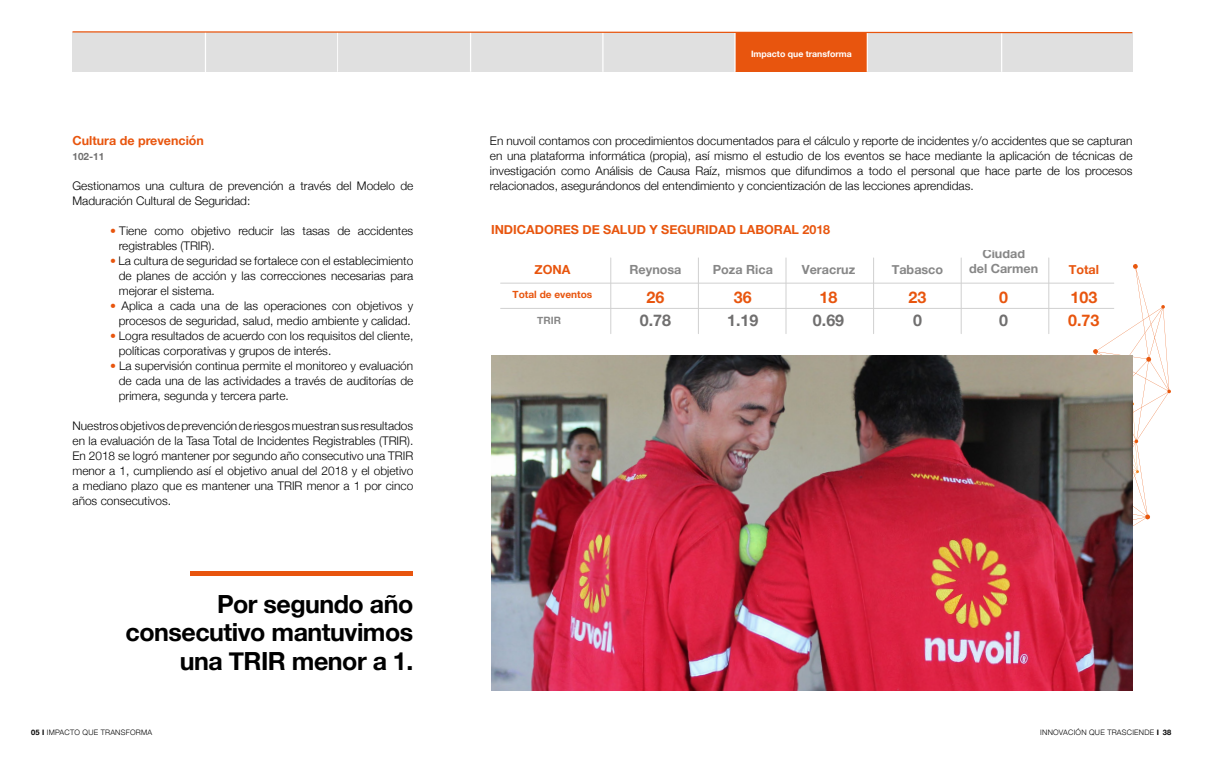
<style>
.page{position:relative;width:1205px;height:762px;background:#fff}
.page>*{position:absolute;margin:0;border:0;box-sizing:border-box;transform-origin:0 0}
.t1{font:700 25px/28.8px "Helvetica Neue";letter-spacing:-.02em;color:#000;text-align:right}
.t2{font:700 16px "Helvetica Neue";color:#e8550e}
.t3{font:700 16px "Helvetica Neue";color:#706f6f}
.t4{font:700 12.62px/15.1px "Helvetica Neue";color:#878787;text-align:center}
.t5{font:700 12.62px "Helvetica Neue";color:#e8550e}
.t6{font:700 12.5px "Helvetica Neue";color:#e8550e}
.t7{font:300 11.88px/15px "Helvetica Neue";color:#000;text-align:justify}
.t8{font:700 10.12px "Helvetica Neue";color:#e8550e}
.t9{font:700 10.12px "Helvetica Neue";color:#878787}
.t10{font:700 10px "Helvetica Neue";color:#706f6f}
.t11{font:700 8.75px "Helvetica Neue";color:#fff}
.t12{font:300 7.5px "Helvetica Neue";letter-spacing:.03em;color:#000}
.s1{color:#e8550e}
.s2{font-weight:700}
</style>
<div class="page">
<div style="left:206px;top:33px;width:132px;height:39px;background:#e0e0e0"></div>
<div style="left:72px;top:33px;width:133px;height:39px;background:#e0e0e0"></div>
<div style="left:603px;top:33px;width:132px;height:39px;background:#e0e0e0"></div>
<div style="left:338px;top:33px;width:132px;height:39px;background:#e0e0e0"></div>
<div style="left:735px;top:33px;width:132px;height:39px;background:#e8550e"></div>
<div style="left:470px;top:33px;width:133px;height:39px;background:#e0e0e0"></div>
<div style="left:867px;top:33px;width:133px;height:39px;background:#e0e0e0"></div>
<div style="left:1000px;top:33px;width:132px;height:39px;background:#e0e0e0"></div>
<hr style="left:1001px;top:32px;width:1px;height:40px;background:#fff">
<hr style="left:867px;top:32px;width:1px;height:40px;background:#fff">
<hr style="left:734px;top:32px;width:1px;height:40px;background:#fff">
<hr style="left:602px;top:32px;width:1px;height:40px;background:#fff">
<hr style="left:470px;top:32px;width:1px;height:40px;background:#fff">
<hr style="left:337px;top:32px;width:1px;height:40px;background:#fff">
<svg style="left:72px;top:31px;width:1061px;height:3px"></svg>
<div style="left:190px;top:571px;width:222px;height:5px;background:#e8550e"></div>
<hr style="left:500px;top:308px;width:614px;height:1px;background:#d0d0d0">
<hr style="left:500px;top:283px;width:614px;height:1px;background:#d0d0d0">
<hr style="left:610px;top:258px;width:1px;height:76px;background:#d0d0d0">
<hr style="left:698px;top:258px;width:1px;height:76px;background:#d0d0d0">
<hr style="left:785px;top:258px;width:1px;height:76px;background:#d0d0d0">
<hr style="left:873px;top:258px;width:1px;height:76px;background:#d0d0d0">
<hr style="left:961px;top:258px;width:1px;height:76px;background:#d0d0d0">
<hr style="left:1048px;top:258px;width:1px;height:76px;background:#d0d0d0">
<svg style="left:956px;top:264px;width:215px;height:259px"></svg>
<svg style="left:1132px;top:369px;width:7px;height:304px"></svg>
<img style="left:491px;top:355px;width:641px;height:336px">
<p class="t6" style="left:73px;top:131px;width:133px">Cultura de prevención</p>
<p class="t7" style="left:73px;top:177px;width:342px">Gestionamos una cultura de prevención a través del Modelo de<br>Maduración Cultural de Seguridad:</p>
<p class="t7" style="left:119px;top:222px;width:296px;text-indent:-9px"><span class="s1">•</span> Tiene como objetivo reducir las tasas de accidentes registrables (TRIR).</p>
<p class="t7" style="left:119px;top:252px;width:296px;text-indent:-9px"><span class="s1">•</span> La cultura de seguridad se fortalece con el establecimiento de planes de acción y las correcciones necesarias para mejorar el sistema.</p>
<p class="t7" style="left:110px;top:297px;width:305px;text-align:center"><span class="s1">•</span> Aplica a cada una de las operaciones con objetivos y procesos de seguridad, salud, medio ambiente y calidad.</p>
<p class="t7" style="left:119px;top:327px;width:296px;text-indent:-9px"><span class="s1">•</span> Logra resultados de acuerdo con los requisitos del cliente, políticas corporativas y grupos de interés.</p>
<p class="t7" style="left:119px;top:357px;width:296px;text-indent:-9px"><span class="s1">•</span> La supervisión continua permite el monitoreo y evaluación de cada una de las actividades a través de auditorías de primera, segunda y tercera parte.</p>
<p class="t7" style="left:73px;top:417px;width:342px">Nuestros objetivos de prevención de riesgos muestran sus resultados en la evaluación de la Tasa Total de Incidentes Registrables (TRIR).<br>En 2018 se logró mantener por segundo año consecutivo una TRIR menor a 1, cumpliendo así el objetivo anual del 2018 y el objetivo a mediano plazo que es mantener una TRIR menor a 1 por cinco años consecutivos.</p>
<p class="t10" style="left:73px;top:148px;width:33px">102-11</p>
<h1 class="t1" style="left:126px;top:590px;width:289px">Por segundo año consecutivo mantuvimos una TRIR menor a 1.</h1>
<p class="t11" style="left:751px;top:47px;width:102px">Impacto que transforma</p>
<p class="t7" style="left:490px;top:132px;width:644px">En nuvoil contamos con procedimientos documentados para el cálculo y reporte de incidentes y/o accidentes que se capturan en una plataforma informática (propia), así mismo el estudio de los eventos se hace mediante la aplicación de técnicas de investigación como Análisis de Causa Raíz, mismos que difundimos a todo el personal que hace parte de los procesos relacionados, asegurándonos del entendimiento y concientización de las lecciones aprendidas.</p>
<p class="t6" style="left:491px;top:220px;width:341px">INDICADORES DE SALUD Y SEGURIDAD LABORAL 2018</p>
<p class="t4" style="left:969px;top:246px;width:71px">Ciudad<br>del Carmen</p>
<p class="t5" style="left:534px;top:260px;width:37px">ZONA</p>
<p class="t4" style="left:629px;top:262px;width:54px">Reynosa</p>
<p class="t8" style="left:513px;top:286px;width:81px">Total de eventos</p>
<p class="t9" style="left:537px;top:313px;width:25px">TRIR</p>
<p class="t5" style="left:1068px;top:260px;width:32px">Total</p>
<p class="t4" style="left:713px;top:262px;width:62px">Poza Rica</p>
<p class="t4" style="left:802px;top:262px;width:55px">Veracruz</p>
<p class="t4" style="left:892px;top:262px;width:53px">Tabasco</p>
<h2 class="t2" style="left:646px;top:284px;width:19px">26</h2>
<h2 class="t2" style="left:734px;top:284px;width:19px">36</h2>
<h2 class="t2" style="left:819px;top:284px;width:19px">18</h2>
<h2 class="t2" style="left:908px;top:284px;width:19px">23</h2>
<h2 class="t2" style="left:999px;top:284px;width:10px">0</h2>
<h2 class="t3" style="left:640px;top:308px;width:33px">0.78</h2>
<h2 class="t3" style="left:727px;top:308px;width:33px">1.19</h2>
<h2 class="t3" style="left:813px;top:308px;width:33px">0.69</h2>
<h2 class="t3" style="left:913px;top:308px;width:10px">0</h2>
<h2 class="t3" style="left:999px;top:308px;width:10px">0</h2>
<h2 class="t2" style="left:1068px;top:308px;width:33px">0.73</h2>
<h2 class="t2" style="left:1070px;top:284px;width:28px">103</h2>
<p class="t12" style="left:31px;top:726px;width:122px"><span class="s2">05 I</span> IMPACTO QUE TRANSFORMA</p>
<p class="t12" style="left:1040px;top:726px;width:132px">INNOVACIÓN QUE TRASCIENDE <span class="s2">I 38</span></p>
</div>
